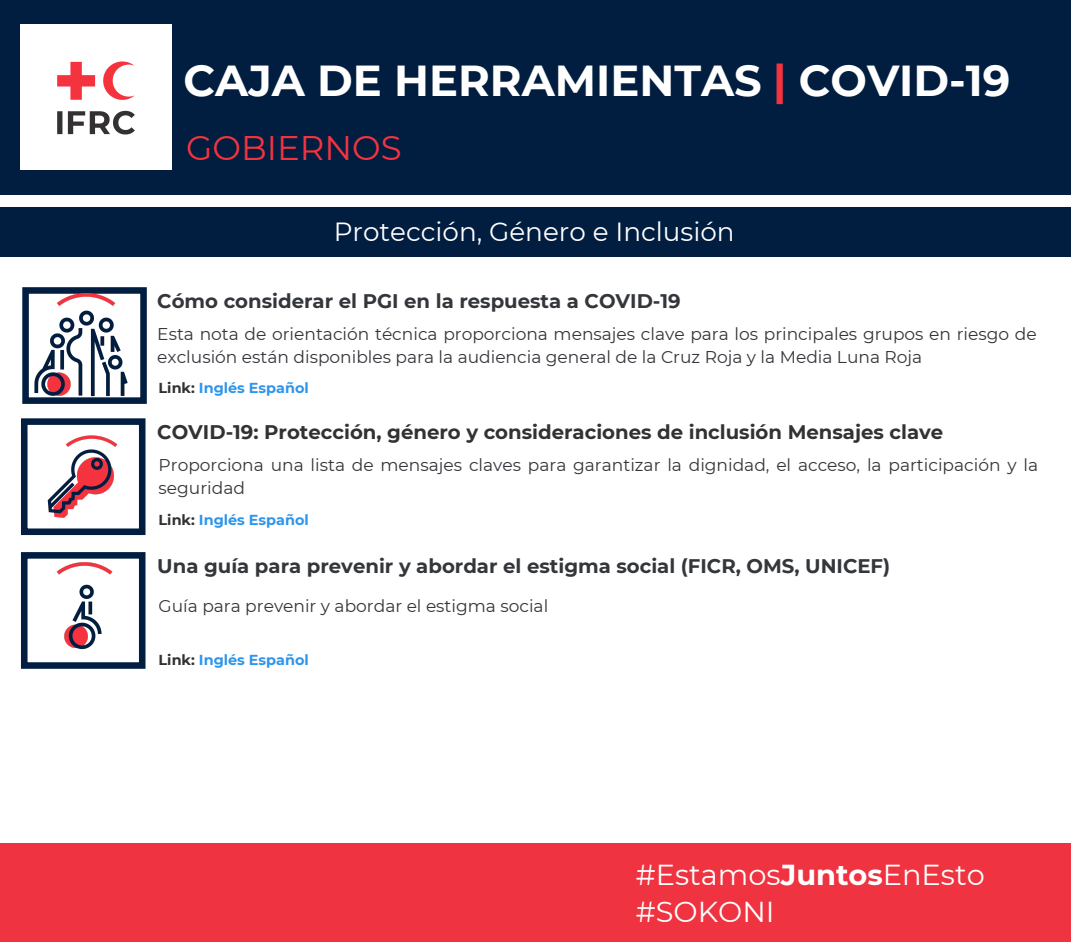
<style>
.page{position:relative;width:1071px;height:942px;background:#fff}
.page>*{position:absolute;margin:0;border:0;box-sizing:border-box;transform-origin:0 0}
.t1{font:700 43.23px "Montserrat";color:#fff}
.t2{font:34.12px "Montserrat";color:#f5333f}
.t3{font:28.88px/36.8px "Montserrat";color:#fff}
.t4{font:26.25px "Montserrat";color:#fff}
.t5{font:700 19.6px "Montserrat";color:#33363a}
.t6{font:700 19.6px "Montserrat";color:#323232}
.t7{font:16.97px/23.6px "Montserrat";color:#33363a}
.t8{font:700 14.35px "Montserrat";color:#2d95ec}
.s1{color:#f5333f}
.s2{color:#323232}
.s3{font-weight:700}
</style>
<div class="page">
<div style="left:21px;top:418px;width:125px;height:117px;border:7px solid #011e41"></div>
<div style="left:22px;top:287px;width:125px;height:117px;border:7px solid #011e41"></div>
<div style="left:0;top:207px;width:1071px;height:50px;background:#011e41"></div>
<div style="left:0;top:0;width:1071px;height:194px;background:#011e41"></div>
<div style="left:0;top:843px;width:1071px;height:98px;background:#ef3340"></div>
<img style="left:21px;top:25px;width:150px;height:144px">
<img style="left:22px;top:287px;width:117px;height:117px">
<img style="left:31px;top:435px;width:103px;height:93px">
<div style="left:21px;top:552px;width:125px;height:117px;border:7px solid #011e41"></div>
<img style="left:50px;top:552px;width:68px;height:98px">
<h1 class="t1" style="left:184px;top:49px;width:828px">CAJA DE HERRAMIENTAS <span class="s1">|</span> COVID-19</h1>
<h2 class="t2" style="left:186px;top:124px;width:217px">GOBIERNOS</h2>
<h3 class="t4" style="left:334px;top:214px;width:402px">Protección, Género e Inclusión</h3>
<p class="t5" style="left:157px;top:287px;width:525px">Cómo considerar el PGI en la respuesta a COVID-19</p>
<p class="t7" style="left:157px;top:321px;width:881px">Esta nota de orientación técnica proporciona mensajes clave para los principales grupos en riesgo de exclusión están disponibles para la audiencia general de la Cruz Roja y la Media Luna Roja</p>
<p class="t8" style="left:159px;top:378px;width:152px"><span class="s2">Link:</span> Inglés Español</p>
<p class="t6" style="left:157px;top:418px;width:788px">COVID-19: Protección, género y consideraciones de inclusión Mensajes clave</p>
<p class="t7" style="left:159px;top:452px;width:881px">Proporciona una lista de mensajes claves para garantizar la dignidad, el acceso, la participación y la seguridad</p>
<p class="t8" style="left:159px;top:509px;width:152px"><span class="s2">Link:</span> Inglés Español</p>
<p class="t5" style="left:157px;top:552px;width:734px">Una guía para prevenir y abordar el estigma social (FICR, OMS, UNICEF)</p>
<p class="t7" style="left:159px;top:594px;width:391px">Guía para prevenir y abordar el estigma social</p>
<p class="t8" style="left:159px;top:649px;width:152px"><span class="s2">Link:</span> Inglés Español</p>
<h3 class="t3" style="left:636px;top:855px;width:351px">#Estamos<span class="s3">Juntos</span>EnEsto #SOKONI</h3>
</div>
